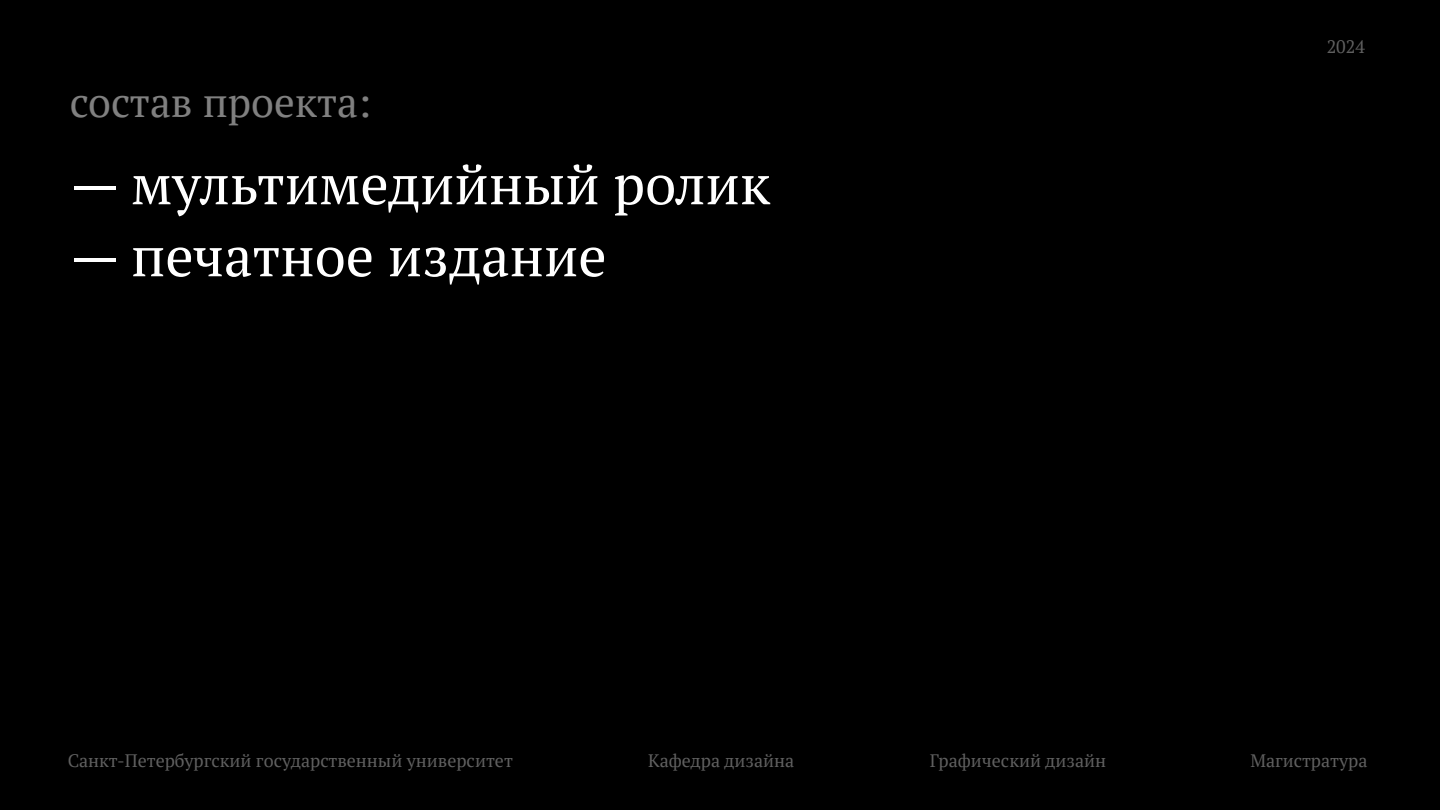
<style>
.page{position:relative;width:1440px;height:810px;background:#000}
.page>*{position:absolute;margin:0;border:0;box-sizing:border-box;transform-origin:0 0}
.t1{font:56.25px "PT Serif";color:#fff}
.t2{font:41.25px "PT Serif";color:#808080}
.t3{font:18px "PT Serif";color:#808080}
</style>
<div class="page">
<h2 class="t2" style="left:70px;top:76px;width:303px">состав проекта:</h2>
<h1 class="t1" style="left:70px;top:148px;width:702px">— мультимедийный ролик</h1>
<h1 class="t1" style="left:70px;top:220px;width:538px">— печатное издание</h1>
<p class="t3" style="left:1327px;top:35px;width:40px">2024</p>
<p class="t3" style="left:68px;top:749px;width:447px">Санкт-Петербургский государственный университет</p>
<p class="t3" style="left:648px;top:749px;width:148px">Кафедра дизайна</p>
<p class="t3" style="left:930px;top:749px;width:178px">Графический дизайн</p>
<p class="t3" style="left:1250px;top:749px;width:119px">Магистратура</p>
</div>
